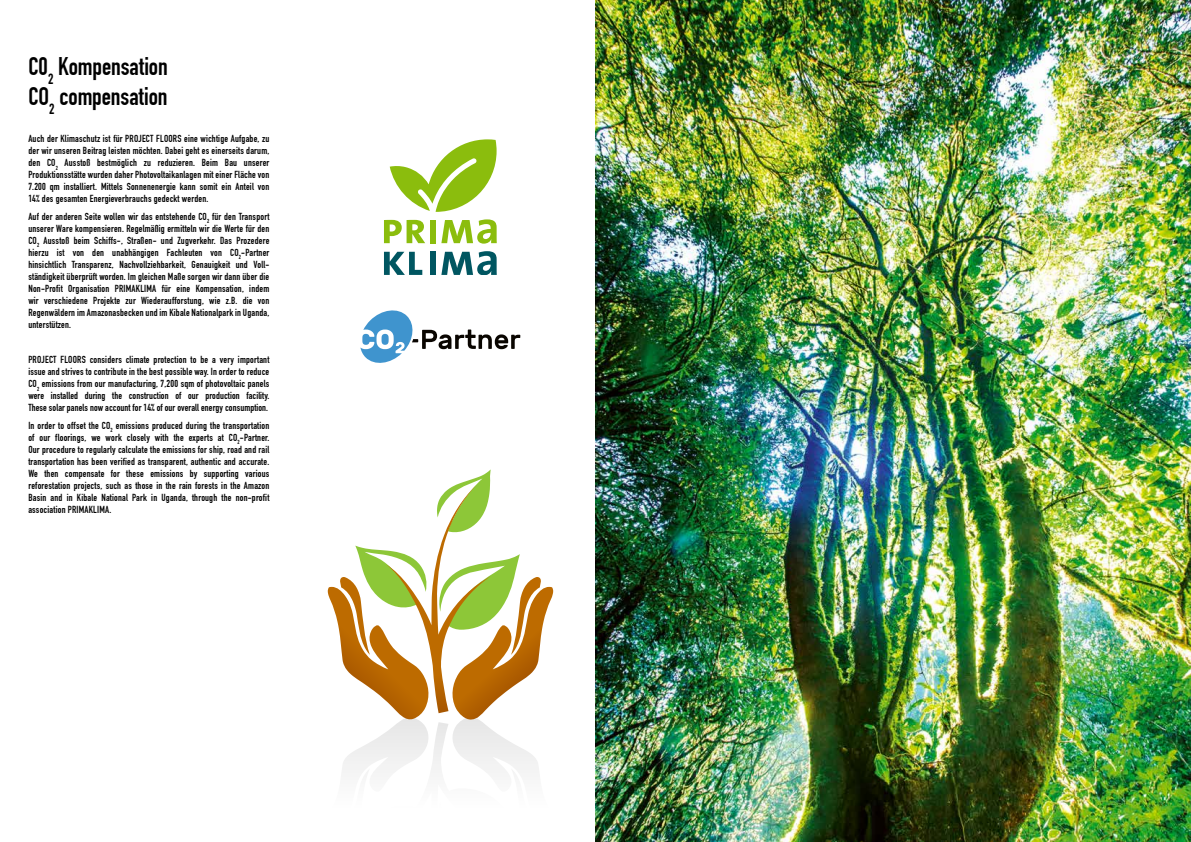
<style>
.page{position:relative;width:1191px;height:842px;background:#fff}
.page>*{position:absolute;margin:0;border:0;box-sizing:border-box;transform-origin:0 0}
.t1{font:25px/30px "DIN Engschrift";letter-spacing:-.005em;color:#000}
.t2{font:11px "DIN Engschrift";color:#fff}
.t3{font:10px/12px "DIN Engschrift";letter-spacing:.02em;color:#000;text-align:justify}
</style>
<div class="page">
<img style="left:595px;top:0;width:596px;height:842px">
<svg style="left:328px;top:469px;width:225px;height:304px"></svg>
<svg style="left:384px;top:252px;width:38px;height:23px"></svg>
<div style="left:430px;top:252px;width:5px;height:23px;background:#005661"></div>
<svg style="left:441px;top:251px;width:56px;height:24px"></svg>
<svg style="left:441px;top:219px;width:56px;height:25px"></svg>
<svg style="left:384px;top:220px;width:41px;height:23px"></svg>
<div style="left:430px;top:220px;width:5px;height:23px;background:#8bbd0d"></div>
<svg style="left:390px;top:139px;width:106px;height:73px"></svg>
<svg style="left:360px;top:310px;width:160px;height:53px"></svg>
<h1 class="t1" style="left:28px;top:52px;width:141px">C0<sub>2</sub> Kompensation<br>CO<sub>2</sub> compensation</h1>
<p class="t3" style="left:28px;top:133px;width:242px">Auch der Klimaschutz ist für PROJECT FLOORS eine wichtige Aufgabe, zu der wir unseren Beitrag leisten möchten. Dabei geht es einerseits darum, den CO<sub>2</sub> Ausstoß bestmöglich zu reduzieren. Beim Bau unserer Produktionsstätte wurden daher Photovoltaikanlagen mit einer Fläche von 7.200 qm installiert. Mittels Sonnenenergie kann somit ein Anteil von 14% des gesamten Energieverbrauchs gedeckt werden.</p>
<p class="t3" style="left:28px;top:210px;width:243px">Auf der anderen Seite wollen wir das entstehende CO<sub>2</sub> für den Transport unserer Ware kompensieren. Regelmäßig ermitteln wir die Werte für den CO<sub>2</sub> Ausstoß beim Schiffs-, Straßen- und Zugverkehr. Das Prozedere hierzu ist von den unabhängigen Fachleuten von CO<sub>2</sub>-Partner hinsichtlich Transparenz, Nachvollziehbarkeit, Genauigkeit und Voll&shy;ständigkeit überprüft worden. Im gleichen Maße sorgen wir dann über die Non-Profit Organisation PRIMAKLIMA für eine Kompensation, indem wir verschiedene Projekte zur Wiederaufforstung, wie z.B. die von Regenwäldern im Amazonasbecken und im Kibale Nationalpark in Uganda, unterstützen.</p>
<p class="t3" style="left:28px;top:354px;width:243px">PROJECT FLOORS considers climate protection to be a very important issue and strives to contribute in the best possible way. In order to reduce CO<sub>2</sub> emissions from our manufacturing, 7,200 sqm of photovoltaic panels were installed during the construction of our production facility.<br>These solar panels now account for 14% of our overall energy consumption.</p>
<p class="t3" style="left:28px;top:419px;width:243px">In order to offset the CO<sub>2</sub> emissions produced during the transportation of our floorings, we work closely with the experts at CO<sub>2</sub>-Partner.<br>Our procedure to regularly calculate the emissions for ship, road and rail transportation has been verified as transparent, authentic and accurate.<br>We then compensate for these emissions by supporting various reforestation projects, such as those in the rain forests in the Amazon Basin and in Kibale National Park in Uganda, through the non-profit association PRIMAKLIMA.</p>
<p class="t2" style="left:1162px;top:18px;width:10px">49</p>
</div>
